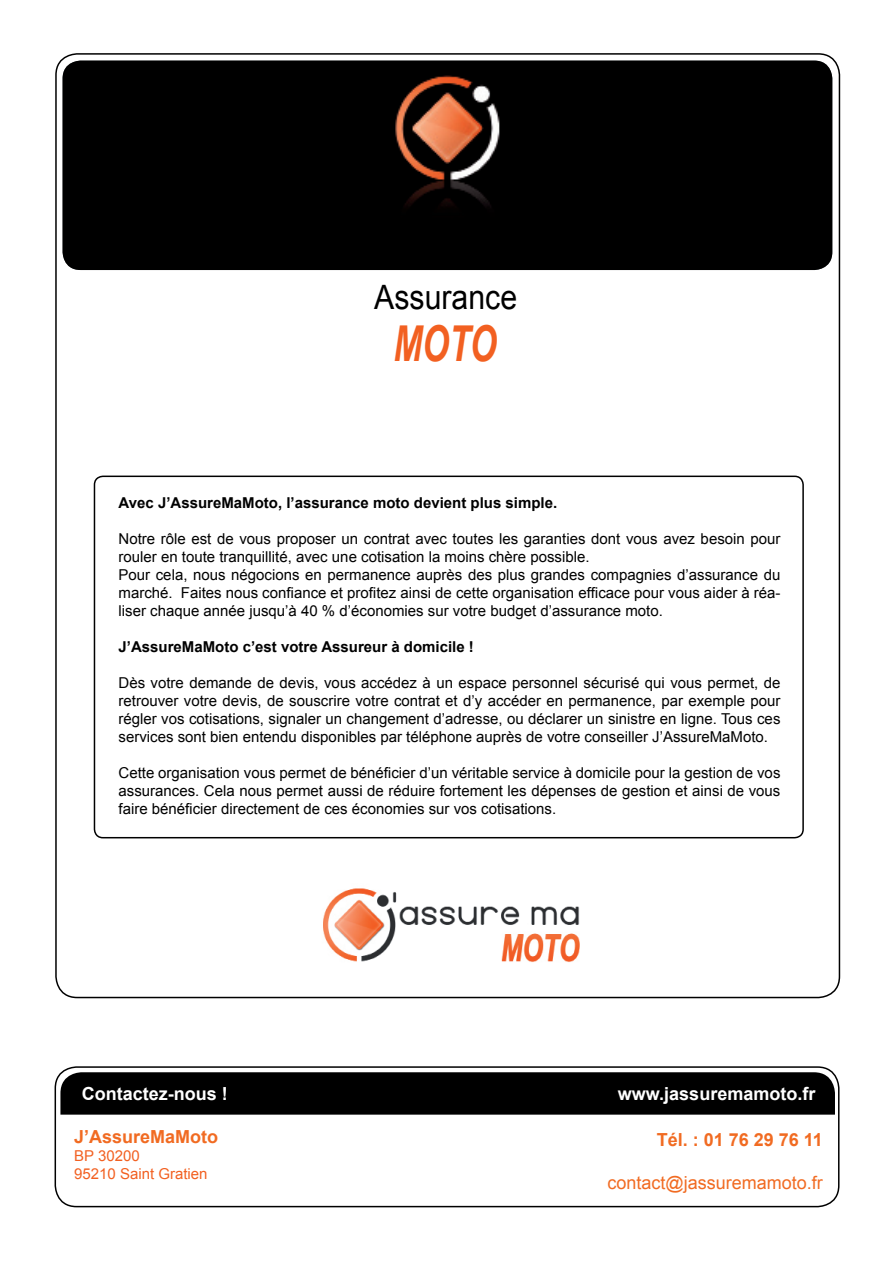
<style>
.page{position:relative;width:893px;height:1263px;background:#fff}
.page>*{position:absolute;margin:0;border:0;box-sizing:border-box;transform-origin:0 0}
.t1{font:italic 700 49.5px "Arial";color:#f26021;scale:.7 1}
.t2{font:33.6px "Arial";color:#000;scale:.9 1}
.t3{font:700 18px "Arial";color:#fff}
.t4{font:700 18px "Arial";color:#f16b22}
.t5{font:18px "Arial";color:#f16b22}
.t6{font:15px/18px "Arial";color:#000;text-align:justify}
.t7{font:700 15px "Arial";color:#000}
.t8{font:15px/18px "Arial";color:#f26021}
</style>
<div class="page">
<div style="left:94px;top:476px;width:710px;height:362px;border:2px solid #000;border-radius:9px"></div>
<div style="left:60px;top:1072px;width:775px;height:43px;background:#000"></div>
<div style="left:55px;top:1066px;width:784px;height:141px;border:2px solid #000;border-radius:21px"></div>
<div style="left:63px;top:61px;width:769px;height:209px;background:#000"></div>
<img style="left:323px;top:888px;width:257px;height:74px">
<h2 class="t2" style="left:374px;top:276px;width:160px">Assurance</h2>
<h1 class="t1" style="left:393px;top:312px;width:149px">MOTO</h1>
<p class="t7" style="left:119px;top:493px;width:440px">Avec J’AssureMaMoto, l’assurance moto devient plus simple.</p>
<p class="t6" style="left:119px;top:530px;width:663px;text-align:left">Notre rôle est de vous proposer un contrat avec toutes les garanties dont vous avez besoin pour rouler en toute tranquillité, avec une cotisation la moins chère possible.<br>Pour cela, nous négocions en permanence auprès des plus grandes compagnies d’assurance du marché. Faites nous confiance et profitez ainsi de cette organisation efficace pour vous aider à réa&shy;liser chaque année jusqu’à 40 % d’économies sur votre budget d’assurance moto.</p>
<p class="t7" style="left:119px;top:637px;width:357px">J’AssureMaMoto c’est votre Assureur à domicile !</p>
<p class="t6" style="left:119px;top:674px;width:663px">Dès votre demande de devis, vous accédez à un espace personnel sécurisé qui vous permet, de retrouver votre devis, de souscrire votre contrat et d’y accéder en permanence, par exemple pour régler vos cotisations, signaler un changement d’adresse, ou déclarer un sinistre en ligne. Tous ces services sont bien entendu disponibles par téléphone auprès de votre conseiller J’AssureMaMoto.</p>
<p class="t6" style="left:119px;top:764px;width:663px">Cette organisation vous permet de bénéficier d’un véritable service à domicile pour la gestion de vos assurances. Cela nous permet aussi de réduire fortement les dépenses de gestion et ainsi de vous faire bénéficier directement de ces économies sur vos cotisations.</p>
<p class="t3" style="left:82px;top:1082px;width:147px">Contactez-nous !</p>
<p class="t3" style="left:618px;top:1082px;width:199px">www.jassuremamoto.fr</p>
<p class="t4" style="left:74px;top:1125px;width:146px">J’AssureMaMoto</p>
<p class="t8" style="left:74px;top:1147px;width:135px">BP 30200<br>95210 Saint Gratien</p>
<p class="t4" style="left:657px;top:1128px;width:168px">Tél. : 01 76 29 76 11</p>
<p class="t5" style="left:608px;top:1171px;width:217px">contact@jassuremamoto.fr</p>
</div>
